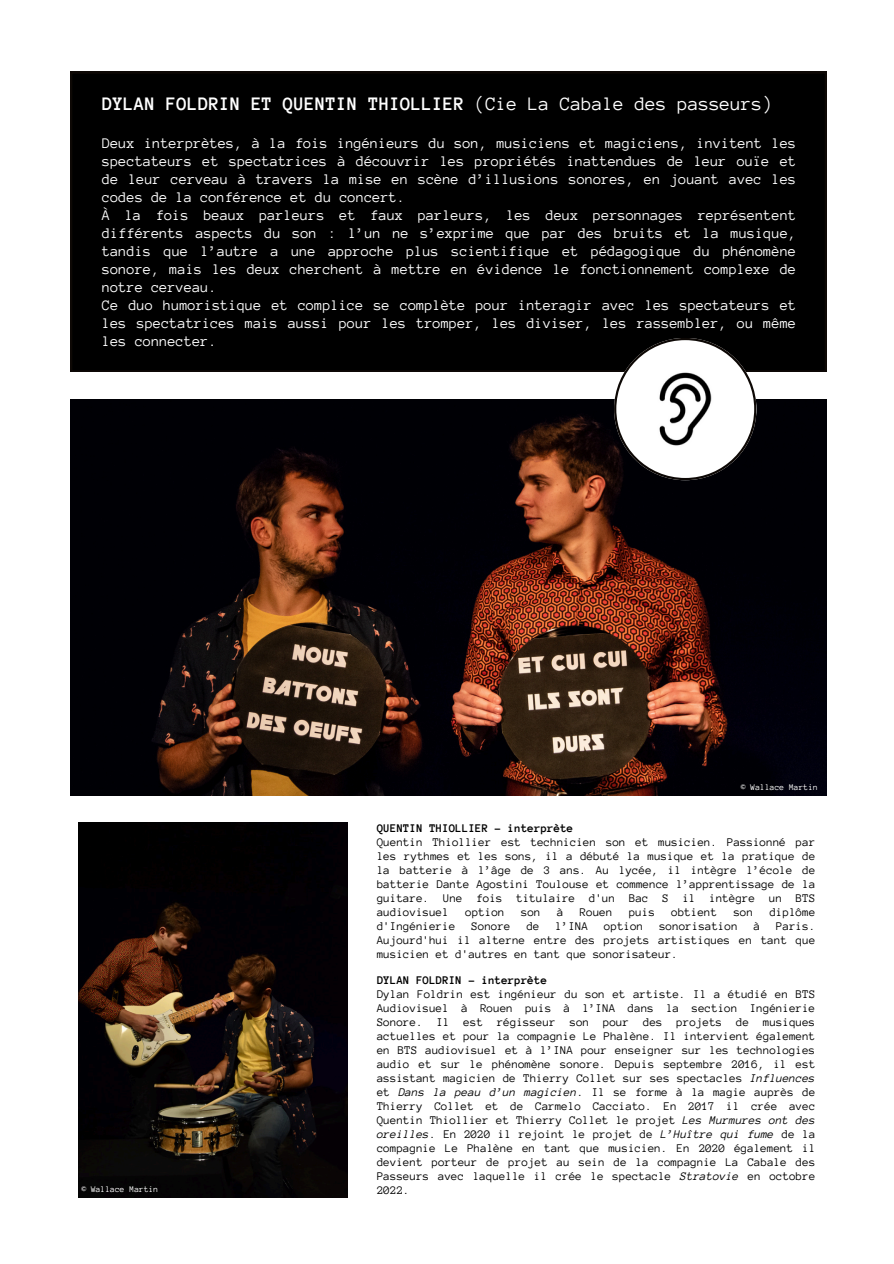
<style>
.page{position:relative;width:894px;height:1264px;background:#fff}
.page>*{position:absolute;margin:0;border:0;box-sizing:border-box;transform-origin:0 0}
.t1{font:700 19.5px "Anonymous Pro";color:#fff}
.t2{font:15px/18px "Anonymous Pro";color:#fff}
.t3{font:12px/14px "Anonymous Pro";color:#000}
.t4{font:8.85px "Anonymous Pro";color:#fff}
.s1{font-weight:400}
.s2{font-weight:700}
.s3{font-style:italic}
</style>
<div class="page">
<div style="left:70px;top:71px;width:756px;height:301px;background:#000"></div>
<img style="left:70px;top:399px;width:756px;height:396px">
<svg style="left:614px;top:338px;width:141px;height:141px"></svg>
<img style="left:640px;top:365px;width:89px;height:87px">
<img style="left:78px;top:822px;width:269px;height:375px">
<h1 class="t1" style="left:102px;top:94px;width:672px">DYLAN FOLDRIN ET QUENTIN THIOLLIER <span class="s1">(Cie La Cabale des passeurs)</span></h1>
<h2 class="t2" style="left:102px;top:134px;width:695px">Deux interprètes, à la fois ingénieurs du son, musiciens et magiciens, invitent les spectateurs et spectatrices à découvrir les propriétés inattendues de leur ouïe et de leur cerveau à travers la mise en scène d’illusions sonores, en jouant avec les codes de la conférence et du concert.<br>À la fois beaux parleurs et faux parleurs, les deux personnages représentent différents aspects du son : l’un ne s’exprime que par des bruits et la musique, tandis que l’autre a une approche plus scientifique et pédagogique du phénomène sonore, mais les deux cherchent à mettre en évidence le fonctionnement complexe de notre cerveau.<br>Ce duo humoristique et complice se complète pour interagir avec les spectateurs et les spectatrices mais aussi pour les tromper, les diviser, les rassembler, ou même les connecter.</h2>
<p class="t4" style="left:740px;top:783px;width:78px">© Wallace Martin</p>
<h3 class="t3" style="left:377px;top:821px;width:440px"><span class="s2">QUENTIN THIOLLIER - interprète<br></span>Quentin Thiollier est technicien son et musicien. Passionné par les rythmes et les sons, il a débuté la musique et la pratique de la batterie à l’âge de 3 ans. Au lycée, il intègre l’école de batterie Dante Agostini Toulouse et commence l’apprentissage de la guitare. Une fois titulaire d'un Bac S il intègre un BTS audiovisuel</h3>
<h3 class="t3" style="left:465px;top:905px;width:41px">option</h3>
<h3 class="t3" style="left:521px;top:905px;width:21px">son</h3>
<h3 class="t3" style="left:557px;top:905px;width:8px">à</h3>
<h3 class="t3" style="left:579px;top:905px;width:34px">Rouen</h3>
<h3 class="t3" style="left:629px;top:905px;width:28px">puis</h3>
<h3 class="t3" style="left:671px;top:905px;width:47px">obtient</h3>
<h3 class="t3" style="left:733px;top:905px;width:21px">son</h3>
<h3 class="t3" style="left:769px;top:905px;width:47px">diplôme</h3>
<p class="t4" style="left:81px;top:1184px;width:78px">© Wallace Martin</p>
<h3 class="t3" style="left:377px;top:919px;width:80px">d'Ingénierie</h3>
<h3 class="t3" style="left:471px;top:919px;width:41px">Sonore</h3>
<h3 class="t3" style="left:526px;top:919px;width:15px">de</h3>
<h3 class="t3" style="left:555px;top:919px;width:34px">l’INA</h3>
<h3 class="t3" style="left:604px;top:919px;width:41px">option</h3>
<h3 class="t3" style="left:659px;top:919px;width:80px">sonorisation</h3>
<h3 class="t3" style="left:753px;top:919px;width:8px">à</h3>
<h3 class="t3" style="left:377px;top:919px;width:440px;text-align:justify;text-indent:399px">Paris.<br>Aujourd'hui il alterne entre des projets artistiques en tant que musicien et d'autres en tant que sonorisateur.</h3>
<h3 class="t3" style="left:377px;top:972px;width:440px"><span class="s2">DYLAN FOLDRIN - interprète<br></span>Dylan Foldrin est ingénieur du son et artiste. Il a étudié en BTS Audiovisuel à Rouen puis à l’INA dans la section Ingénierie Sonore. Il est régisseur son pour des projets de musiques actuelles et pour la compagnie Le Phalène. Il intervient également en BTS audiovisuel et à l’INA pour enseigner sur les technologies audio et sur le phénomène sonore. Depuis septembre 2016, il est assistant magicien de Thierry Collet sur ses spectacles <span class="s3">Influences </span>et <span class="s3">Dans la peau d’un magicien</span>. Il se forme à la magie auprès de Thierry Collet et de Carmelo Cacciato. En 2017 il crée avec Quentin Thiollier et Thierry Collet le projet <span class="s3">Les Murmures ont des oreilles</span>. En 2020 il rejoint le projet de <span class="s3">L’Huître qui fume</span> de la compagnie Le Phalène en tant que musicien. En 2020 également il devient porteur de projet au sein de la compagnie La Cabale des Passeurs avec laquelle il crée le spectacle <span class="s3">Stratovie</span> en octobre 2022.</h3>
</div>
